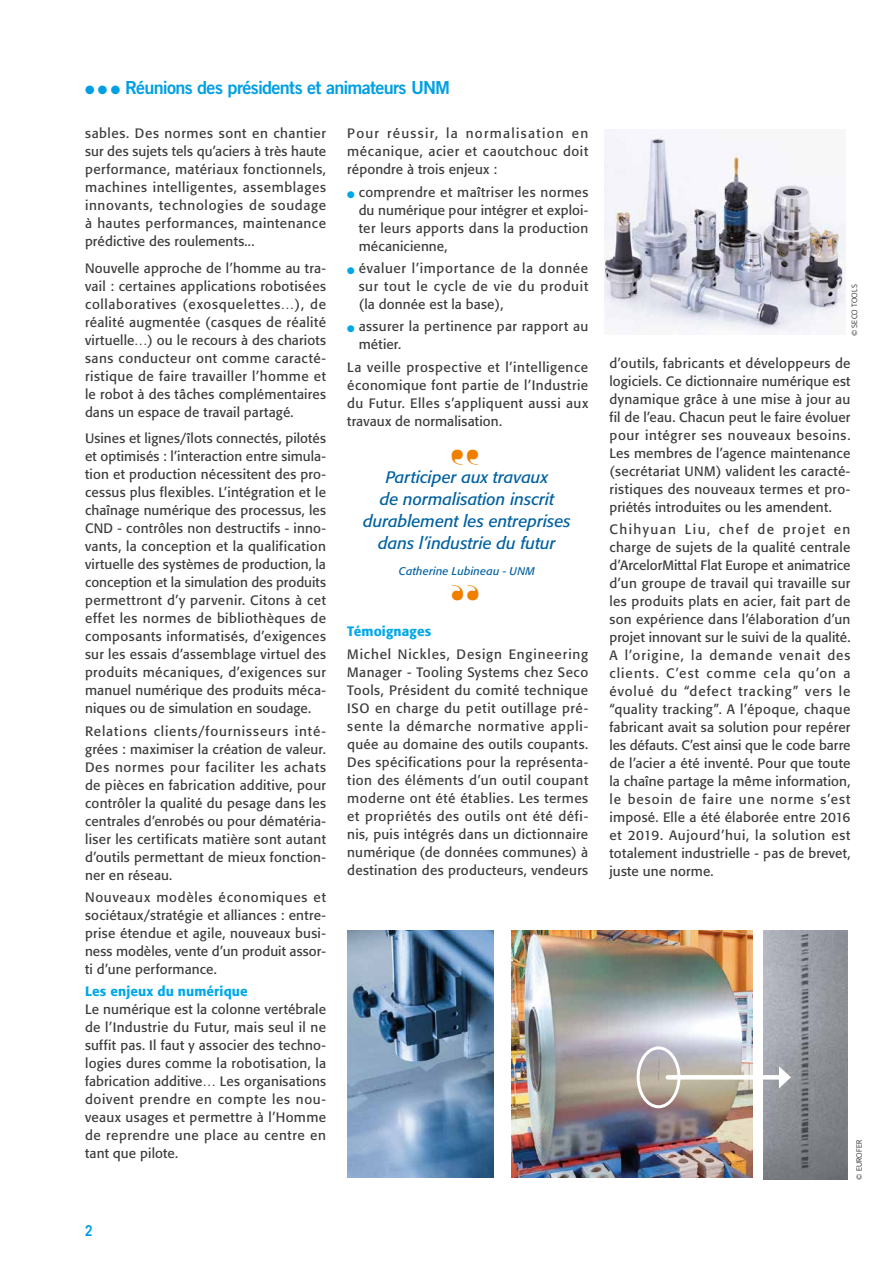
<style>
.page{position:relative;width:893px;height:1263px;background:#fff}
.page>*{position:absolute;margin:0;border:0;box-sizing:border-box;transform-origin:0 0}
.t1{font:18px "Trade Gothic Bold Two";letter-spacing:-.04em;color:#009fe3}
.t2{font:italic 16.5px/22px "Formata";color:#0061a1;text-align:center}
.t3{font:700 15px "Trade Gothic";color:#009fe3;scale:.89 1}
.t4{font:13.5px/18px "Formata";letter-spacing:.02em;color:#3c3c3b;text-align:justify}
.t5{font:500 13.5px "Formata";letter-spacing:.01em;color:#00a8e7}
.t6{font:italic 11.1px "Formata";letter-spacing:.015em;color:#0061a1}
.t7{font:300 7.5px "Formata";letter-spacing:.02em;color:#000}
.s1{color:#00a8e7}
</style>
<div class="page">
<img style="left:605px;top:130px;width:241px;height:204px">
<img style="left:512px;top:930px;width:241px;height:248px">
<img style="left:763px;top:930px;width:85px;height:250px">
<div style="left:637px;top:1046px;width:43px;height:62px;border:3px solid #fff;border-radius:50%"></div>
<hr style="left:668px;top:1075px;width:115px;height:4px;background:#fff">
<svg style="left:779px;top:1066px;width:12px;height:22px"></svg>
<img style="left:347px;top:930px;width:146px;height:248px">
<h1 class="t1" style="left:85px;top:77px;width:367px">● ● ● Réunions des présidents et animateurs UNM</h1>
<p class="t4" style="left:85px;top:125px;width:242px">sables. Des normes sont en chantier sur des sujets tels qu’aciers à très haute performance, matériaux fonctionnels, machines intelligentes, assemblages innovants, technologies de soudage à hautes performances, maintenance prédictive des roulements...</p>
<p class="t4" style="left:85px;top:259px;width:242px">Nouvelle approche de l’homme au tra&shy;vail : certaines applications robotisées collaboratives (exosquelettes…), de réalité augmentée (casques de réalité virtuelle…) ou le recours à des chariots sans conducteur ont comme caracté&shy;ristique de faire travailler l’homme et le robot à des tâches complémentaires dans un espace de travail partagé.</p>
<p class="t4" style="left:85px;top:430px;width:242px">Usines et lignes/îlots connectés, pilotés et optimisés : l’interaction entre simula&shy;tion et production nécessitent des pro&shy;cessus plus flexibles. L’intégration et le chaînage numérique des processus, les CND - contrôles non destructifs - inno&shy;vants, la conception et la qualification virtuelle des systèmes de production, la conception et la simulation des produits permettront d’y parvenir. Citons à cet effet les normes de bibliothèques de composants informatisés, d’exigences sur les essais d’assemblage virtuel des produits mécaniques, d’exigences sur manuel numérique des produits méca&shy;niques ou de simulation en soudage.</p>
<p class="t4" style="left:85px;top:722px;width:242px">Relations clients/fournisseurs inté&shy;grées : maximiser la création de valeur.<br>Des normes pour faciliter les achats de pièces en fabrication additive, pour contrôler la qualité du pesage dans les centrales d’enrobés ou pour dématéria&shy;liser les certificats matière sont autant d’outils permettant de mieux fonction&shy;ner en réseau.</p>
<p class="t4" style="left:85px;top:888px;width:242px">Nouveaux modèles économiques et sociétaux/stratégie et alliances : entre&shy;prise étendue et agile, nouveaux busi&shy;ness modèles, vente d’un produit assor&shy;ti d’une performance.</p>
<p class="t5" style="left:85px;top:983px;width:164px">Les enjeux du numérique</p>
<p class="t4" style="left:85px;top:1000px;width:242px">Le numérique est la colonne vertébrale de l’Industrie du Futur, mais seul il ne suffit pas. Il faut y associer des techno&shy;logies dures comme la robotisation, la fabrication additive… Les organisations doivent prendre en compte les nou&shy;veaux usages et permettre à l’Homme de reprendre une place au centre en tant que pilote.</p>
<p class="t4" style="left:347px;top:124px;width:242px">Pour réussir, la normalisation en mécanique, acier et caoutchouc doit répondre à trois enjeux :</p>
<p class="t4" style="left:359px;top:183px;width:231px;text-indent:-11px"><span class="s1">●</span> comprendre et maîtriser les normes du numérique pour intégrer et exploi&shy;ter leurs apports dans la production mécanicienne,</p>
<p class="t4" style="left:359px;top:259px;width:231px;text-indent:-11px"><span class="s1">●</span> évaluer l’importance de la donnée sur tout le cycle de vie du produit (la donnée est la base),</p>
<p class="t4" style="left:359px;top:317px;width:231px;text-indent:-11px"><span class="s1">●</span> assurer la pertinence par rapport au métier.</p>
<p class="t4" style="left:347px;top:358px;width:242px">La veille prospective et l’intelligence économique font partie de l’Industrie du Futur. Elles s’appliquent aussi aux travaux de normalisation.</p>
<p class="t2" style="left:363px;top:466px;width:209px">Participer aux travaux<br>de normalisation inscrit durablement les entreprises dans l’industrie du futur</p>
<p class="t6" style="left:399px;top:565px;width:138px">Catherine Lubineau - UNM</p>
<p class="t5" style="left:347px;top:623px;width:85px">Témoignages</p>
<p class="t4" style="left:347px;top:645px;width:242px">Michel Nickles, Design Engineering Manager - Tooling Systems chez Seco Tools, Président du comité technique ISO en charge du petit outillage pré&shy;sente la démarche normative appli&shy;quée au domaine des outils coupants.<br>Des spécifications pour la représenta&shy;tion des éléments d’un outil coupant moderne ont été établies. Les termes et propriétés des outils ont été défi&shy;nis, puis intégrés dans un dictionnaire numérique (de données communes) à destination des producteurs, vendeurs</p>
<p class="t3" style="left:85px;top:1222px;width:10px">2</p>
<p class="t7" style="left:850px;top:336px;width:53px;rotate:-90deg">© SECO TOOLS</p>
<p class="t4" style="left:609px;top:354px;width:242px">d’outils, fabricants et développeurs de logiciels. Ce dictionnaire numérique est dynamique grâce à une mise à jour au fil de l’eau. Chacun peut le faire évoluer pour intégrer ses nouveaux besoins.<br>Les membres de l’agence maintenance (secrétariat UNM) valident les caracté&shy;ristiques des nouveaux termes et pro&shy;priétés introduites ou les amendent.</p>
<p class="t4" style="left:609px;top:520px;width:243px">Chihyuan Liu, chef de projet en charge de sujets de la qualité centrale d’ArcelorMittal Flat Europe et animatrice d’un groupe de travail qui travaille sur les produits plats en acier, fait part de son expérience dans l’élaboration d’un projet innovant sur le suivi de la qualité.<br>A l’origine, la demande venait des clients. C’est comme cela qu’on a évolué du “defect tracking” vers le “quality tracking”. A l’époque, chaque fabricant avait sa solution pour repérer les défauts. C’est ainsi que le code barre de l’acier a été inventé. Pour que toute la chaîne partage la même information, le besoin de faire une norme s’est imposé. Elle a été élaborée entre 2016 et 2019. Aujourd’hui, la solution est totalement industrielle - pas de brevet, juste une norme.</p>
<p class="t7" style="left:855px;top:1180px;width:41px;rotate:-90deg">© EUROFER</p>
</div>
